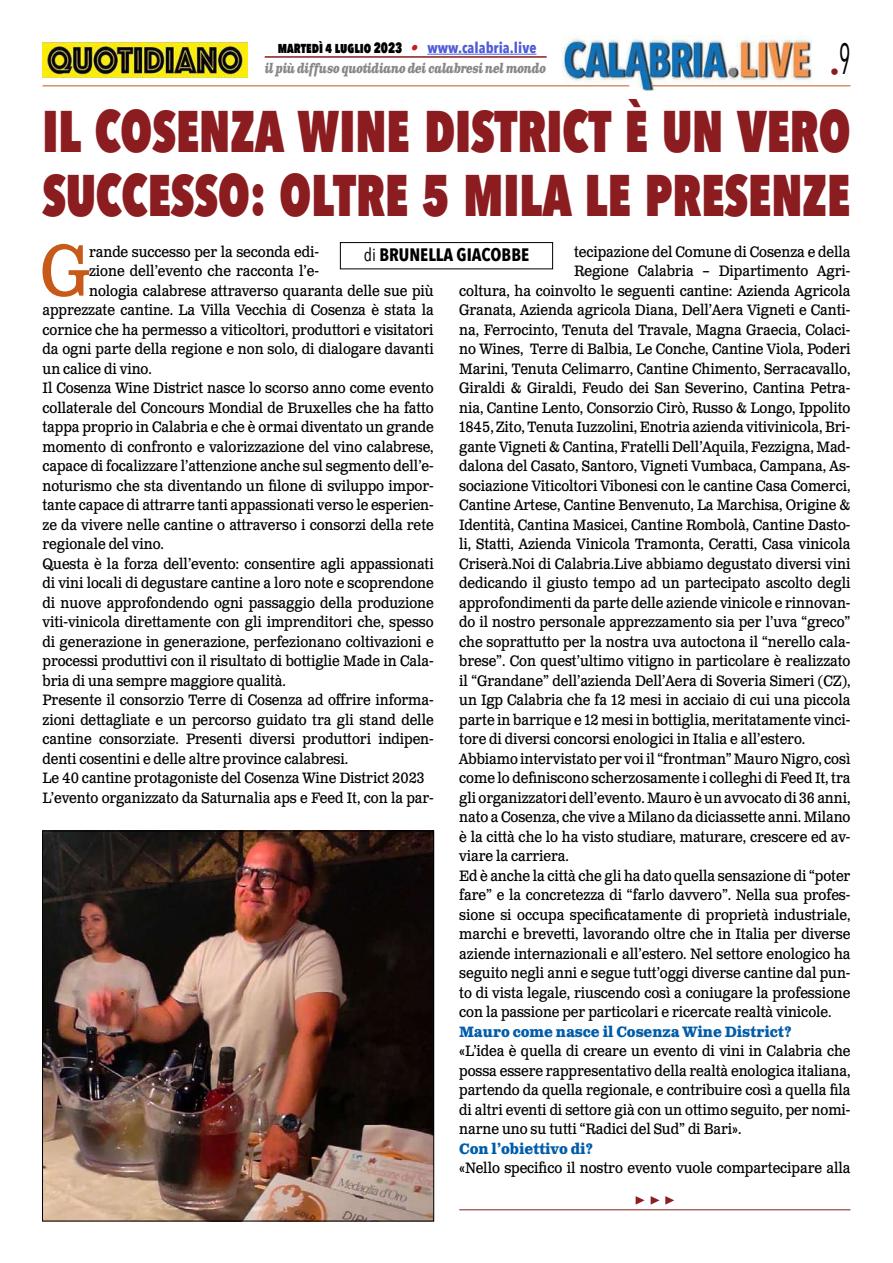
<style>
.page{position:relative;width:893px;height:1263px;background:#fff}
.page>*{position:absolute;margin:0;border:0;box-sizing:border-box;transform-origin:0 0}
.t1{font:71.25px "Clarendon Text Pro";color:#c85a19;scale:.9 1}
.t2{font:800 58.5px/64.5px "Avenir Next Condensed";color:#8b1c1f;scale:.85 1}
.t3{font:700 18px "Avenir Next Condensed";color:#000}
.t4{font:700 18px "Minion Pro";color:#8b1c1f}
.t5{font:18px "Avenir Next Condensed";color:#8b1c1f}
.t6{font:15px/19.5px "Clarendon Text Pro";letter-spacing:-.005em;color:#000;text-align:justify;scale:.9 1}
.t7{font:700 15px "Clarendon Text Pro";letter-spacing:-.005em;color:#005da9;scale:.9 1}
.t8{font:800 15px "Avenir Next Condensed";color:#000;scale:.85 1}
.t9{font:italic 700 13.5px "Clarendon Text Pro";letter-spacing:-.05em;color:#878787;scale:.79 1}
.s1{font-family:"Clarendon Text Pro";font-weight:700;font-style:italic;color:#ca181a}
.s2{font-weight:700;color:#4f5cd6}
.s3{font-weight:400}
</style>
<div class="page">
<img style="left:563px;top:36px;width:248px;height:54px">
<hr style="left:43px;top:85px;width:586px;height:1px;background:#c85a19">
<hr style="left:651px;top:85px;width:199px;height:1px;background:#c85a19">
<hr style="left:427px;top:54px;width:109px;height:1px;background:#4f5cd6">
<hr style="left:265px;top:56px;width:282px;height:2px;background:#8b1c1f">
<img style="left:43px;top:43px;width:204px;height:34px">
<div style="left:340px;top:242px;width:213px;height:27px;border:1px solid #000"></div>
<hr style="left:459px;top:1209px;width:391px;height:1px;background:#8b1c1f">
<img style="left:44px;top:833px;width:388px;height:386px">
<div style="left:42px;top:831px;width:392px;height:390px;border:1px solid #000"></div>
<p class="t8" style="left:278px;top:38px;width:306px">martedì 4 luglio 2023 <span class="s1">•</span> <span class="s2">www.calabria.live</span></p>
<p class="t9" style="left:265px;top:60px;width:358px">il più diffuso quotidiano dei calabresi nel mondo</p>
<p class="t5" style="left:830px;top:57px;width:22px">•<sup>9</sup></p>
<h2 class="t2" style="left:43px;top:98px;width:952px">IL COSENZA WINE DISTRICT È UN VERO<br>SUCCESSO: OLTRE 5 MILA LE PRESENZE</h2>
<h1 class="t1" style="left:40px;top:228px;width:56px">G</h1>
<p class="t6" style="left:89px;top:242px;width:257px">rande successo per la seconda edi-</p>
<p class="t6" style="left:574px;top:242px;width:309px">tecipazione del Comune di Cosenza e della</p>
<p class="t6" style="left:574px;top:262px;width:309px">Regione Calabria – Dipartimento Agri-</p>
<p class="t6" style="left:459px;top:281px;width:436px">coltura, ha coinvolto le seguenti cantine: Azienda Agricola</p>
<p class="t6" style="left:459px;top:301px;width:436px">Granata, Azienda agricola Diana, Dell’Aera Vigneti e Canti-</p>
<p class="t6" style="left:459px;top:320px;width:436px">na, Ferrocinto, Tenuta del Travale, Magna Graecia, Colaci-</p>
<p class="t6" style="left:459px;top:340px;width:436px">no Wines, Terre di Balbia, Le Conche, Cantine Viola, Poderi</p>
<p class="t6" style="left:459px;top:359px;width:436px">Marini, Tenuta Celimarro, Cantine Chimento, Serracavallo,</p>
<p class="t6" style="left:459px;top:379px;width:436px">Giraldi &amp; Giraldi, Feudo dei San Severino, Cantina Petra-</p>
<p class="t6" style="left:459px;top:398px;width:436px">nia, Cantine Lento, Consorzio Cirò, Russo &amp; Longo, Ippolito</p>
<p class="t6" style="left:459px;top:418px;width:436px">1845, Zito, Tenuta Iuzzolini, Enotria azienda vitivinicola, Bri-</p>
<p class="t6" style="left:459px;top:437px;width:436px">gante Vigneti &amp; Cantina, Fratelli Dell’Aquila, Fezzigna, Mad-</p>
<p class="t6" style="left:459px;top:457px;width:436px">dalona del Casato, Santoro, Vigneti Vumbaca, Campana, As-</p>
<p class="t6" style="left:459px;top:476px;width:436px">sociazione Viticoltori Vibonesi con le cantine Casa Comerci,</p>
<p class="t6" style="left:459px;top:496px;width:436px">Cantine Artese, Cantine Benvenuto, La Marchisa, Origine &amp;</p>
<p class="t6" style="left:459px;top:515px;width:436px">Identità, Cantina Masicei, Cantine Rombolà, Cantine Dasto-</p>
<p class="t6" style="left:459px;top:535px;width:436px">li, Statti, Azienda Vinicola Tramonta, Ceratti, Casa vinicola</p>
<p class="t6" style="left:459px;top:554px;width:436px">Criserà.Noi di Calabria.Live abbiamo degustato diversi vini</p>
<p class="t6" style="left:459px;top:574px;width:436px">dedicando il giusto tempo ad un partecipato ascolto degli</p>
<p class="t6" style="left:459px;top:593px;width:436px">approfondimenti da parte delle aziende vinicole e rinnovan-</p>
<p class="t6" style="left:459px;top:613px;width:436px">do il nostro personale apprezzamento sia per l’uva “greco”</p>
<p class="t6" style="left:459px;top:632px;width:436px">che soprattutto per la nostra uva autoctona il “nerello cala-</p>
<p class="t6" style="left:459px;top:652px;width:436px">brese”. Con quest’ultimo vitigno in particolare è realizzato</p>
<p class="t6" style="left:459px;top:671px;width:436px">il “Grandane” dell’azienda Dell’Aera di Soveria Simeri (CZ),</p>
<p class="t6" style="left:459px;top:691px;width:436px">un Igp Calabria che fa 12 mesi in acciaio di cui una piccola</p>
<p class="t6" style="left:459px;top:710px;width:436px">parte in barrique e 12 mesi in bottiglia, meritatamente vinci-</p>
<p class="t6" style="left:459px;top:730px;width:386px">tore di diversi concorsi enologici in Italia e all’estero.</p>
<p class="t6" style="left:459px;top:749px;width:436px">Abbiamo intervistato per voi il “frontman” Mauro Nigro, così</p>
<p class="t6" style="left:459px;top:769px;width:436px">come lo definiscono scherzosamente i colleghi di Feed It, tra</p>
<p class="t6" style="left:459px;top:788px;width:436px">gli organizzatori dell’evento. Mauro è un avvocato di 36 anni,</p>
<p class="t6" style="left:459px;top:808px;width:436px">nato a Cosenza, che vive a Milano da diciassette anni. Milano</p>
<p class="t6" style="left:459px;top:827px;width:436px">è la città che lo ha visto studiare, maturare, crescere ed av-</p>
<p class="t6" style="left:459px;top:847px;width:123px">viare la carriera.</p>
<p class="t6" style="left:459px;top:866px;width:436px">Ed è anche la città che gli ha dato quella sensazione di “poter</p>
<p class="t6" style="left:459px;top:886px;width:436px">fare” e la concretezza di “farlo davvero”. Nella sua profes-</p>
<p class="t6" style="left:459px;top:905px;width:436px">sione si occupa specificatamente di proprietà industriale,</p>
<p class="t6" style="left:459px;top:925px;width:436px">marchi e brevetti, lavorando oltre che in Italia per diverse</p>
<p class="t6" style="left:459px;top:944px;width:436px">aziende internazionali e all’estero. Nel settore enologico ha</p>
<p class="t6" style="left:459px;top:964px;width:436px">seguito negli anni e segue tutt’oggi diverse cantine dal pun-</p>
<p class="t6" style="left:459px;top:983px;width:436px">to di vista legale, riuscendo così a coniugare la professione</p>
<p class="t6" style="left:459px;top:1003px;width:415px">con la passione per particolari e ricercate realtà vinicole.</p>
<p class="t7" style="left:459px;top:1022px;width:371px">Mauro come nasce il Cosenza Wine District?</p>
<p class="t6" style="left:459px;top:1042px;width:436px">«L’idea è quella di creare un evento di vini in Calabria che possa essere rappresentativo della realtà enologica italiana, partendo da quella regionale, e contribuire così a quella fila di altri eventi di settore già con un ottimo seguito, per nomi&shy;narne uno su tutti “Radici del Sud” di Bari».</p>
<p class="t7" style="left:459px;top:1139px;width:151px">Con l’obiettivo di?</p>
<p class="t6" style="left:459px;top:1159px;width:436px">«Nello specifico il nostro evento vuole compartecipare alla</p>
<p class="t3" style="left:364px;top:243px;width:167px"><span class="s3">di</span> BRUNELLA GIACOBBE</p>
<p class="t6" style="left:89px;top:262px;width:257px">zione dell’evento che racconta l’e-</p>
<p class="t6" style="left:89px;top:281px;width:384px">nologia calabrese attraverso quaranta delle sue più</p>
<p class="t6" style="left:43px;top:301px;width:436px">apprezzate cantine. La Villa Vecchia di Cosenza è stata la</p>
<p class="t6" style="left:43px;top:320px;width:436px">cornice che ha permesso a viticoltori, produttori e visitatori</p>
<p class="t6" style="left:43px;top:340px;width:436px">da ogni parte della regione e non solo, di dialogare davanti</p>
<p class="t6" style="left:43px;top:359px;width:123px">un calice di vino.</p>
<p class="t6" style="left:43px;top:379px;width:436px">Il Cosenza Wine District nasce lo scorso anno come evento</p>
<p class="t6" style="left:43px;top:398px;width:436px">collaterale del Concours Mondial de Bruxelles che ha fatto</p>
<p class="t6" style="left:43px;top:418px;width:436px">tappa proprio in Calabria e che è ormai diventato un grande</p>
<p class="t6" style="left:43px;top:437px;width:436px">momento di confronto e valorizzazione del vino calabrese,</p>
<p class="t6" style="left:43px;top:457px;width:436px">capace di focalizzare l’attenzione anche sul segmento dell’e-</p>
<p class="t6" style="left:43px;top:476px;width:436px">noturismo che sta diventando un filone di sviluppo impor-</p>
<p class="t6" style="left:43px;top:496px;width:436px">tante capace di attrarre tanti appassionati verso le esperien-</p>
<p class="t6" style="left:43px;top:515px;width:436px">ze da vivere nelle cantine o attraverso i consorzi della rete</p>
<p class="t6" style="left:43px;top:535px;width:136px">regionale del vino.</p>
<p class="t6" style="left:43px;top:554px;width:436px">Questa è la forza dell’evento: consentire agli appassionati</p>
<p class="t6" style="left:43px;top:574px;width:436px">di vini locali di degustare cantine a loro note e scoprendone</p>
<p class="t6" style="left:43px;top:593px;width:436px">di nuove approfondendo ogni passaggio della produzione</p>
<p class="t6" style="left:43px;top:613px;width:436px">viti-vinicola direttamente con gli imprenditori che, spesso</p>
<p class="t6" style="left:43px;top:632px;width:436px">di generazione in generazione, perfezionano coltivazioni e</p>
<p class="t6" style="left:43px;top:652px;width:436px">processi produttivi con il risultato di bottiglie Made in Cala-</p>
<p class="t6" style="left:43px;top:671px;width:272px">bria di una sempre maggiore qualità.</p>
<p class="t6" style="left:43px;top:691px;width:436px">Presente il consorzio Terre di Cosenza ad offrire informa-</p>
<p class="t6" style="left:43px;top:710px;width:436px">zioni dettagliate e un percorso guidato tra gli stand delle</p>
<p class="t6" style="left:43px;top:730px;width:436px">cantine consorziate. Presenti diversi produttori indipen-</p>
<p class="t6" style="left:43px;top:749px;width:341px">denti cosentini e delle altre province calabresi.</p>
<p class="t6" style="left:43px;top:769px;width:426px">Le 40 cantine protagoniste del Cosenza Wine District 2023</p>
<p class="t6" style="left:43px;top:788px;width:436px">L’evento organizzato da Saturnalia aps e Feed It, con la par-</p>
<p class="t4" style="left:635px;top:1187px;width:42px">▶ ▶ ▶</p>
</div>
